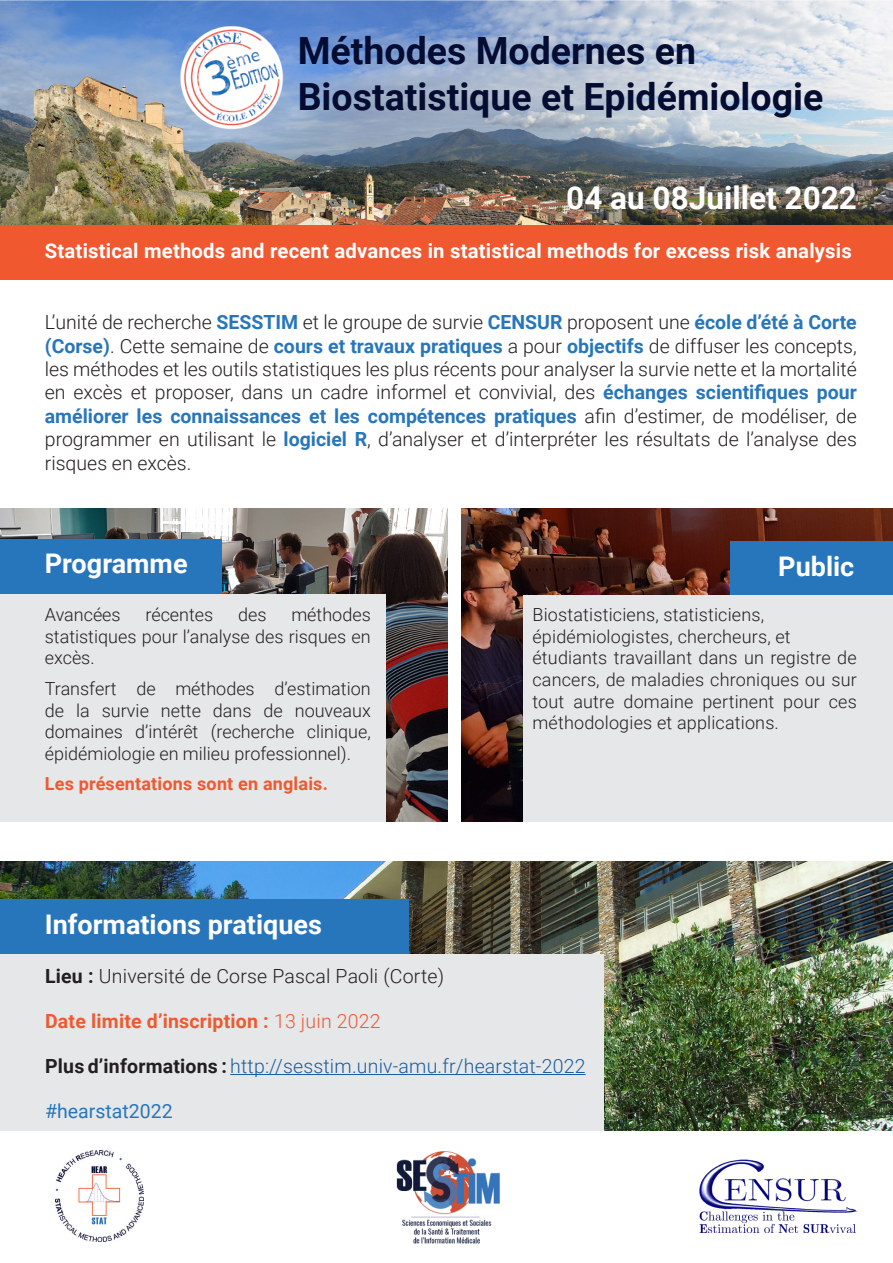
<style>
.page{position:relative;width:893px;height:1263px;background:#fff}
.page>*{position:absolute;margin:0;border:0;box-sizing:border-box;transform-origin:0 0}
.t1{font:700 37.5px "Roboto";color:#050c31}
.t2{font:700 31.5px "Roboto";color:#fff}
.t3{font:700 27px "Roboto";color:#fff}
.t4{font:700 20.25px "Roboto";letter-spacing:.01em;color:#fff}
.t5{font:300 19.5px/23.4px "Roboto";color:#231f20;text-align:justify}
.t6{font:300 19.5px "Roboto";letter-spacing:.01em;color:#175d9e}
.t7{font:700 19.5px "Roboto";letter-spacing:.01em;color:#f05930}
.t8{font:19.5px "Roboto";color:#2776bc}
.t9{font:300 18px/21.6px "Roboto";color:#231f20;text-align:justify}
.t10{font:700 18px "Roboto";letter-spacing:.01em;color:#f05930}
.s1{font-weight:700;color:#2776bc}
.s2{font-weight:700}
.s3{font-weight:300}
.s4{font-weight:700;color:#231f20}
</style>
<div class="page">
<img style="left:0;top:0;width:893px;height:225px">
<img style="left:0;top:861px;width:893px;height:270px">
<div style="left:0;top:225px;width:893px;height:55px;background:#f05930"></div>
<div style="left:0;top:899px;width:408px;height:55px;background:#2776bc"></div>
<div style="left:0;top:954px;width:604px;height:178px;background:#e6e7e9"></div>
<hr style="left:230px;top:1074px;width:356px;height:1px;background:#175d9e">
<div style="left:0;top:1131px;width:893px;height:21px;background:#fff"></div>
<img style="left:172px;top:16px;width:126px;height:123px">
<img style="left:396px;top:1151px;width:104px;height:93px">
<img style="left:699px;top:1159px;width:158px;height:74px">
<img style="left:55px;top:1151px;width:88px;height:90px">
<img style="left:0;top:508px;width:448px;height:314px">
<div style="left:0;top:539px;width:221px;height:55px;background:#2776bc"></div>
<div style="left:0;top:594px;width:386px;height:229px;background:#e6e7e9"></div>
<img style="left:461px;top:508px;width:432px;height:314px">
<div style="left:731px;top:541px;width:162px;height:54px;background:#2776bc"></div>
<div style="left:523px;top:595px;width:370px;height:228px;background:#e6e7e9"></div>
<div style="left:0;top:822px;width:893px;height:37px;background:#fff"></div>
<p class="t1" style="left:298px;top:24px;width:400px">Méthodes Modernes en</p>
<p class="t1" style="left:298px;top:71px;width:527px">Biostatistique et Epidémiologie</p>
<p class="t2" style="left:566px;top:176px;width:292px">04 au 08Juillet 2022</p>
<p class="t4" style="left:45px;top:237px;width:808px">Statistical methods and recent advances in statistical methods for excess risk analysis</p>
<p class="t5" style="left:45px;top:310px;width:813px">L’unité de recherche <span class="s1">SESSTIM</span> et le groupe de survie <span class="s1">CENSUR</span> proposent une <span class="s1">école d’été à Corte (Corse)</span>. Cette semaine de <span class="s1">cours et travaux pratiques</span> a pour <span class="s1">objectifs</span> de diffuser les concepts, les méthodes et les outils statistiques les plus récents pour analyser la survie nette et la mortalité en excès et proposer, dans un cadre informel et convivial, des <span class="s1">échanges scientifiques pour améliorer les connaissances et les compétences pratiques</span> afin d’estimer, de modéliser, de programmer en utilisant le <span class="s1">logiciel R</span>, d’analyser et d’interpréter les résultats de l’analyse des risques en excès.</p>
<p class="t3" style="left:45px;top:545px;width:144px">Programme</p>
<p class="t9" style="left:45px;top:603px;width:77px">Avancées</p>
<p class="t9" style="left:146px;top:603px;width:69px">récentes</p>
<p class="t9" style="left:238px;top:603px;width:30px">des</p>
<p class="t9" style="left:45px;top:603px;width:327px;text-indent:246px">méthodes statistiques pour l’analyse des risques en excès.</p>
<p class="t9" style="left:45px;top:677px;width:327px">Transfert de méthodes d’estimation de la survie nette dans de nouveaux domaines d’intérêt (recherche clinique, épidémiologie en milieu professionnel).</p>
<p class="t10" style="left:45px;top:771px;width:285px">Les présentations sont en anglais.</p>
<p class="t3" style="left:778px;top:547px;width:78px">Public</p>
<p class="t9" style="left:532px;top:603px;width:233px">Biostatisticiens, statisticiens,</p>
<p class="t9" style="left:532px;top:625px;width:260px">épidémiologistes, chercheurs, et</p>
<p class="t9" style="left:532px;top:646px;width:326px">étudiants travaillant dans un registre de cancers, de maladies chroniques ou sur tout autre domaine pertinent pour ces méthodologies et applications.</p>
<p class="t3" style="left:45px;top:906px;width:279px">Informations pratiques</p>
<p class="t5" style="left:45px;top:964px;width:401px"><span class="s2">Lieu :</span> Université de Corse Pascal Paoli (Corte)</p>
<p class="t7" style="left:45px;top:1007px;width:337px">Date limite d’inscription : <span class="s3">13 juin 2022</span></p>
<p class="t6" style="left:45px;top:1052px;width:542px"><span class="s4">Plus d’informations :</span> http://sesstim.univ-amu.fr/hearstat-2022</p>
<p class="t8" style="left:45px;top:1097px;width:129px">#hearstat2022</p>
</div>
